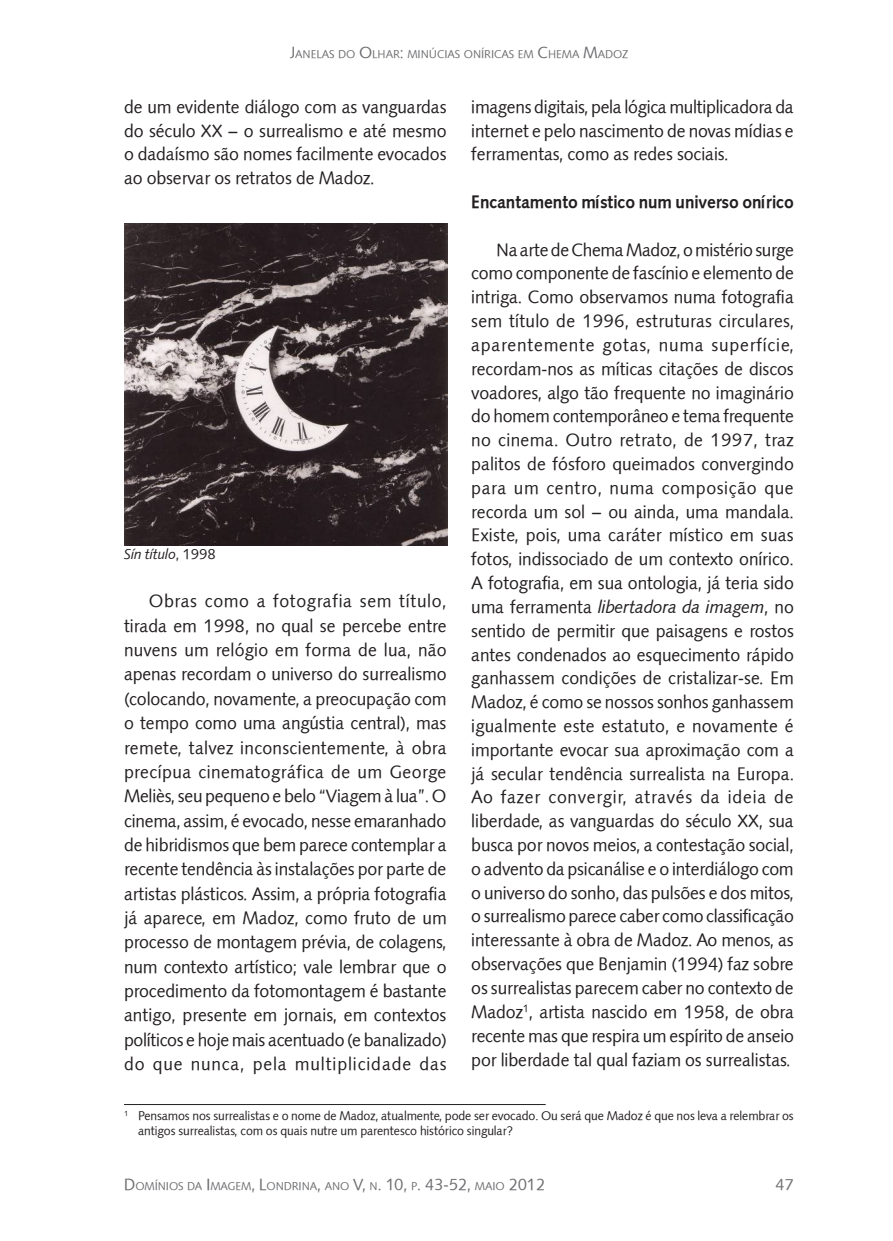
<style>
.page{position:relative;width:893px;height:1241px;background:#fff}
.page>*{position:absolute;margin:0;border:0;box-sizing:border-box;transform-origin:0 0}
.corpo{font:17.5px/23.8px "Symphony";color:#231f20;text-align:justify}
.sub{font:700 17.5px "Symphony";color:#231f20}
.t1{font:15.75px "Symphony";color:#6c6d70}
.legenda{font:italic 14px "Symphony";color:#231f20}
.nota{font:12.25px/14.7px "Symphony";color:#231f20}
.t2{font:11.03px "Symphony";color:#6c6d70}
.s1{font-size:15.75px}
.s2{font-style:normal}
.s3{font-style:italic}
</style>
<div class="page">
<img style="left:124px;top:223px;width:323px;height:322px">
<hr style="left:124px;top:1103px;width:422px;height:1px;background:#231f20">
<p class="t2" style="left:290px;top:47px;width:340px"><span class="s1">J</span>ANELAS DO <span class="s1">O</span>LHAR<span class="s1">:</span> MINÚCIAS ONÍRICAS EM <span class="s1">C</span>HEMA <span class="s1">M</span>ADOZ</p>
<p class="corpo" style="left:124px;top:95px;width:324px">de um evidente diálogo com as vanguardas do século XX – o surrealismo e até mesmo o dadaísmo são nomes facilmente evocados ao observar os retratos de Madoz.</p>
<p class="legenda" style="left:124px;top:545px;width:93px">Sín título<span class="s2">, 1998</span></p>
<p class="corpo" style="left:124px;top:589px;width:324px;line-height:24.3px;text-indent:25px">Obras como a fotografia sem título, tirada em 1998, no qual se percebe entre nuvens um relógio em forma de lua, não apenas recordam o universo do surrealismo (colocando, novamente, a preocupação com o tempo como uma angústia central), mas remete, talvez inconscientemente, à obra precípua cinematográfica de um George Meliès, seu pequeno e belo “Viagem à lua”. O cinema, assim, é evocado, nesse emaranhado de hibridismos que bem parece contemplar a recente tendência às instalações por parte de artistas plásticos. Assim, a própria fotografia já aparece, em Madoz, como fruto de um processo de montagem prévia, de colagens, num contexto artístico; vale lembrar que o procedimento da fotomontagem é bastante antigo, presente em jornais, em contextos políticos e hoje mais acentuado (e banalizado) do que nunca, pela multiplicidade das</p>
<p class="corpo" style="left:471px;top:95px;width:324px">imagens digitais, pela lógica multiplicadora da internet e pelo nascimento de novas mídias e ferramentas, como as redes sociais.</p>
<p class="sub" style="left:471px;top:191px;width:324px">Encantamento místico num universo onírico</p>
<p class="corpo" style="left:471px;top:237px;width:324px;text-indent:25px">Na arte de Chema Madoz, o mistério surge como componente de fascínio e elemento de intriga. Como observamos numa fotografia sem título de 1996, estruturas circulares, aparentemente gotas, numa superfície, recordam-nos as míticas citações de discos voadores, algo tão frequente no imaginário do homem contemporâneo e tema frequente no cinema. Outro retrato, de 1997, traz palitos de fósforo queimados convergindo para um centro, numa composição que recorda um sol – ou ainda, uma mandala.<br>Existe, pois, uma caráter místico em suas fotos, indissociado de um contexto onírico.<br>A fotografia, em sua ontologia, já teria sido uma ferramenta <span class="s3">libertadora da imagem</span>, no sentido de permitir que paisagens e rostos antes condenados ao esquecimento rápido ganhassem condições de cristalizar-se. Em Madoz, é como se nossos sonhos ganhassem igualmente este estatuto, e novamente é importante evocar sua aproximação com a já secular tendência surrealista na Europa.<br>Ao fazer convergir, através da ideia de liberdade, as vanguardas do século XX, sua busca por novos meios, a contestação social, o advento da psicanálise e o interdiálogo com o universo do sonho, das pulsões e dos mitos, o surrealismo parece caber como classificação interessante à obra de Madoz. Ao menos, as observações que Benjamin (1994) faz sobre os surrealistas parecem caber no contexto de Madoz<sup>1</sup>, artista nascido em 1958, de obra recente mas que respira um espírito de anseio por liberdade tal qual faziam os surrealistas.</p>
<p class="nota" style="left:138px;top:1107px;width:657px;text-indent:-14px"><sup>1</sup> Pensamos nos surrealistas e o nome de Madoz, atualmente, pode ser evocado. Ou será que Madoz é que nos leva a relembrar os antigos surrealistas, com os quais nutre um parentesco histórico singular?</p>
<p class="t2" style="left:124px;top:1178px;width:423px"><span class="s1">D</span>OMÍNIOS DA <span class="s1">I</span> MAGEM<span class="s1">, L</span>ONDRINA<span class="s1">,</span> ANO <span class="s1">V,</span> N<span class="s1">. 10,</span> P<span class="s1">. 43-52,</span> MAIO <span class="s1">2012</span></p>
<p class="t1" style="left:775px;top:1173px;width:20px">47</p>
</div>
